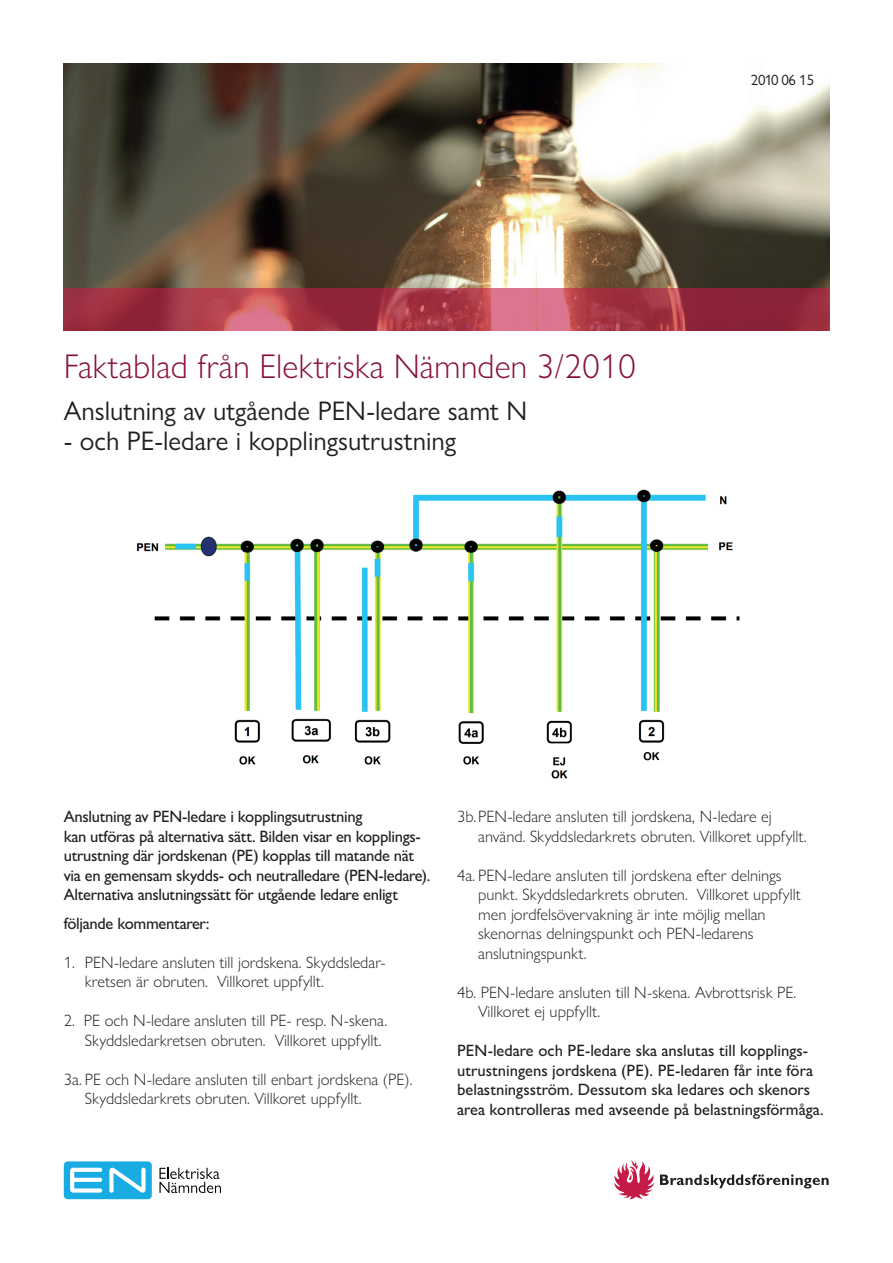
<style>
.page{position:relative;width:893px;height:1263px;background:#fff}
.page>*{position:absolute;margin:0;border:0;box-sizing:border-box;transform-origin:0 0}
.t1{font:300 34.5px "Gill Sans Nova";color:#89113d}
.t2{font:27px "Gill Sans Nova";color:#231f20}
.t3{font:300 16.5px/19.5px "Gill Sans Nova";color:#231f20}
.t4{font:500 16.5px/19.5px "Gill Sans Nova";letter-spacing:-.02em;color:#231f20}
.t5{font:500 16.5px/19.5px "Gill Sans Nova";color:#231f20}
.t6{font:15px "Gill Sans Nova";letter-spacing:-.04em;color:#231f20}
</style>
<div class="page">
<svg style="left:660px;top:1174px;width:169px;height:14px"></svg>
<svg style="left:614px;top:1160px;width:40px;height:39px"></svg>
<div style="left:64px;top:1161px;width:88px;height:38px;background:#18ace3;border-radius:4px"></div>
<svg style="left:70px;top:1167px;width:76px;height:26px"></svg>
<svg style="left:159px;top:1168px;width:62px;height:25px"></svg>
<img style="left:64px;top:64px;width:765px;height:224px">
<svg style="left:64px;top:288px;width:765px;height:43px;background:#a83b4c"></svg>
<img style="left:136px;top:489px;width:604px;height:290px">
<h1 class="t1" style="left:64px;top:345px;width:573px">Faktablad från Elektriska Nämnden 3/2010</h1>
<h2 class="t2" style="left:64px;top:395px;width:465px">Anslutning av utgående PEN-ledare samt N</h2>
<h2 class="t2" style="left:64px;top:425px;width:394px">- och PE-ledare i kopplingsutrustning</h2>
<p class="t6" style="left:751px;top:71px;width:65px">2010 06 15</p>
<p class="t4" style="left:64px;top:807px;width:368px">Anslutning av PEN-ledare i kopplingsutrustning<br>kan utföras på alternativa sätt. Bilden visar en kopplings&shy;utrustning där jordskenan (PE) kopplas till matande nät via en gemensam skydds- och neutralledare (PEN-ledare).<br>Alternativa anslutningssätt för utgående ledare enligt</p>
<p class="t4" style="left:64px;top:913px;width:147px">följande kommentarer:</p>
<p class="t3" style="left:85px;top:952px;width:302px;text-indent:-21px">1. PEN-ledare ansluten till jordskena. Skyddsledar&shy;kretsen är obruten. Villkoret uppfyllt.</p>
<p class="t3" style="left:85px;top:1011px;width:304px;text-indent:-21px">2. PE och N-ledare ansluten till PE- resp. N-skena.<br>Skyddsledarkretsen obruten. Villkoret uppfyllt.</p>
<p class="t3" style="left:85px;top:1069px;width:329px;text-indent:-21px">3a. PE och N-ledare ansluten till enbart jordskena (PE).<br>Skyddsledarkrets obruten. Villkoret uppfyllt.</p>
<p class="t3" style="left:478px;top:807px;width:330px;text-indent:-21px">3b.PEN-ledare ansluten till jordskena, N-ledare ej använd. Skyddsledarkrets obruten. Villkoret uppfyllt.</p>
<p class="t3" style="left:478px;top:865px;width:324px;text-indent:-21px">4a. PEN-ledare ansluten till jordskena efter delnings punkt. Skyddsledarkrets obruten. Villkoret uppfyllt men jordfelsövervakning är inte möjlig mellan skenornas delningspunkt och PEN-ledarens anslutningspunkt.</p>
<p class="t3" style="left:478px;top:982px;width:320px;text-indent:-21px">4b. PEN-ledare ansluten till N-skena. Avbrottsrisk PE.<br>Villkoret ej uppfyllt.</p>
<p class="t5" style="left:457px;top:1041px;width:368px">PEN-ledare och PE-ledare ska anslutas till kopplings&shy;utrustningens jordskena (PE). PE-ledaren får inte föra belastningsström. Dessutom ska ledares och skenors area kontrolleras med avseende på belastningsförmåga.</p>
</div>
